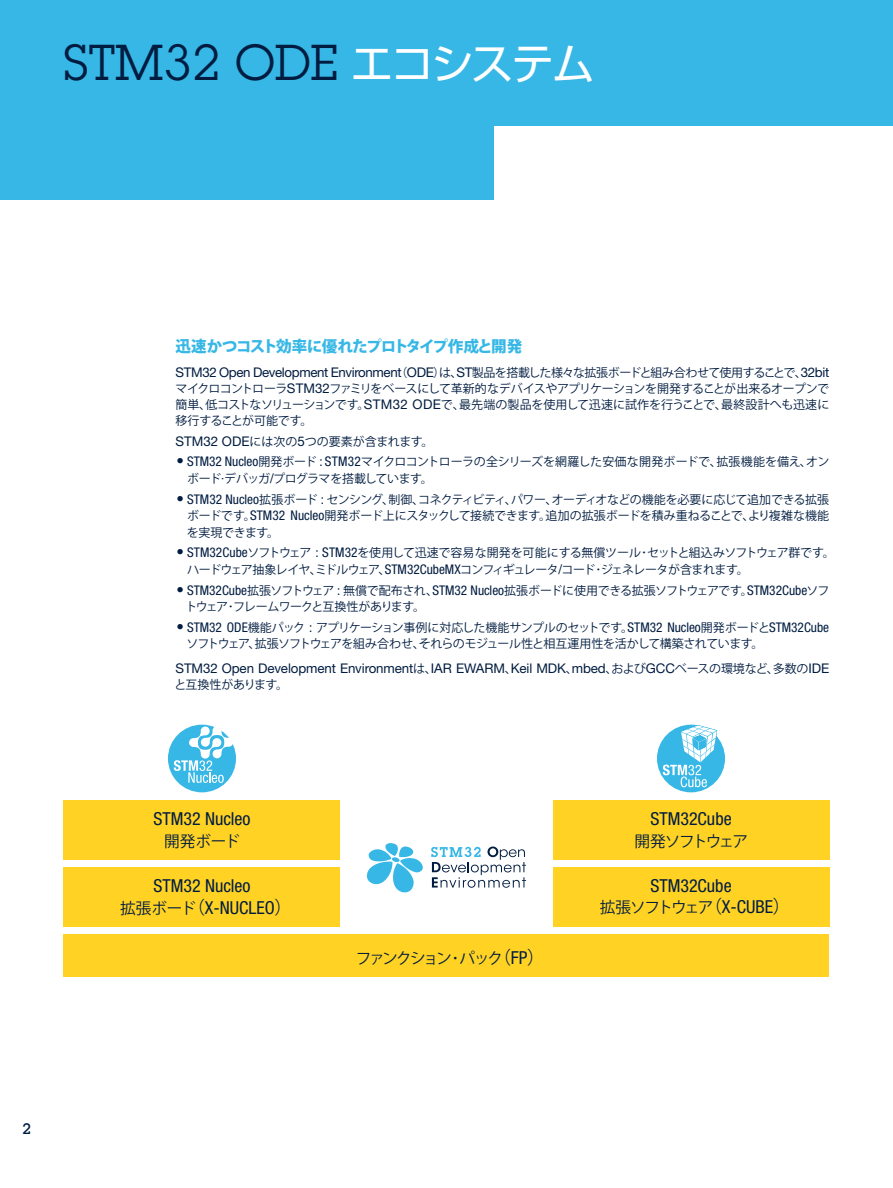
<style>
.page{position:relative;width:893px;height:1188px;background:#fff}
.page>*{position:absolute;margin:0;border:0;box-sizing:border-box;transform-origin:0 0}
.t1{font:49.35px "Lubalin Graph Std";color:#001c40}
.t2{font:condensed 17.85px/21.5px "Helvetica Neue LT Std";color:#001c40;text-align:center}
.t3{font:15.6px "Koz Go Pr 6 N";letter-spacing:-.12em;color:#001c40}
.t4{font:800 15.6px "Koz Go Pro";letter-spacing:-.06em;color:#36b7e6}
.t5{font:15.6px "Koz Go Pr 6 N";letter-spacing:-.15em;color:#001c40}
.t6{font:500 15px "Lubalin Graph Std";color:#001c40}
.t7{font:13.35px "Helvetica Neue LT Std";letter-spacing:-.01em;color:#001c40}
.t8{font:12px/16.5px "Koz Go Pro";letter-spacing:-.035em;color:#001c40}
.t9{font:12px "Koz Go Pro";color:#001c40}
.s1{font-family:"Shin Go Pro";font-size:42.9px;color:#fff}
.s2{font-family:"Koz Go Pro";font-size:12px}
.s3{font-family:"Helvetica Neue LT Std";font-size:13.35px}
.s4{font-family:"Helvetica Neue LT Std";font-stretch:condensed;font-size:15px}
.s5{font-family:"Helvetica Neue LT Std";font-stretch:condensed;font-size:13.35px}
.s6{font-family:"Koz Go Pr 6 N";font-stretch:normal;font-size:15.6px}
.s7{font-family:"Koz Go Pr 6 N";font-stretch:normal}
.s8{font-size:17.85px}
.s9{font-family:"Helvetica Neue LT Std";font-stretch:condensed;font-size:17.85px}
</style>
<div class="page">
<div style="left:64px;top:800px;width:276px;height:60px;background:#ffd224"></div>
<div style="left:64px;top:867px;width:276px;height:59px;background:#ffd224"></div>
<div style="left:553px;top:800px;width:276px;height:60px;background:#ffd224"></div>
<div style="left:553px;top:867px;width:276px;height:59px;background:#ffd224"></div>
<div style="left:64px;top:935px;width:765px;height:42px;background:#ffd224"></div>
<svg style="left:366px;top:843px;width:57px;height:49px"></svg>
<svg style="left:431px;top:847px;width:95px;height:41px"></svg>
<div style="left:168px;top:725px;width:68px;height:67px;background:#36b7e6;border-radius:50%"></div>
<svg style="left:174px;top:726px;width:59px;height:57px"></svg>
<div style="left:657px;top:725px;width:68px;height:67px;background:#36b7e6;border-radius:50%"></div>
<svg style="left:663px;top:725px;width:54px;height:62px"></svg>
<div style="left:0;top:0;width:494px;height:200px;background:#36b7e6"></div>
<div style="left:0;top:0;width:893px;height:126px;background:#36b7e6"></div>
<h1 class="t1" style="left:64px;top:32px;width:533px">STM32 ODE <span class="s1">エコシステム</span></h1>
<p class="t6" style="left:23px;top:1119px;width:10px">2</p>
<h3 class="t4" style="left:176px;top:336px;width:348px">迅速かつコスト効率に優れたプロトタイプ作成と開発</h3>
<p class="t7" style="left:176px;top:364px;width:655px">STM32 Open Development Environment<span class="s2">（</span>ODE<span class="s2">）は、</span>ST<span class="s2">製品を搭載した様々な拡張ボードと組み合わせて使用することで、</span>32bit</p>
<p class="t8" style="left:176px;top:381px;width:655px;text-align:justify">マイクロコントローラ<span class="s3">STM32</span>ファミリをベースにして革新的なデバイスやアプリケーションを開発することが出来るオープンで簡単、低コストなソリューションです。<span class="s3">STM32 ODE</span>で、最先端の製品を使用して迅速に試作を行うことで、最終設計へも迅速に移行することが可能です。</p>
<p class="t9" style="left:176px;top:434px;width:260px"><span class="s3">STM32 ODE</span>には次の<span class="s3">5</span>つの要素が含まれます。</p>
<p class="t8" style="left:187px;top:454px;width:644px;text-indent:-11px"><span class="s4">•</span> <span class="s5">STM32 Nucleo</span>開発ボード <span class="s5">: STM32</span>マイクロコントローラの全シリーズを網羅した安価な開発ボードで、拡張機能を備え、オンボード<span class="s5">·</span>デバッガ<span class="s5">/</span>プログラマを搭載しています。</p>
<p class="t8" style="left:187px;top:491px;width:644px;text-align:justify;text-indent:-10px"><span class="s4">•</span> <span class="s5">STM32 Nucleo</span>拡張ボード <span class="s5">:</span> センシング、制御、コネクティビティ、パワー、オーディオなどの機能を必要に応じて追加できる拡張ボードです。<span class="s5">STM32 Nucleo</span>開発ボード上にスタックして接続できます。追加の拡張ボードを積み重ねることで、より複雑な機能を実現できます。</p>
<p class="t8" style="left:187px;top:545px;width:649px;text-indent:-11px"><span class="s4">•</span> <span class="s5">STM32Cube</span>ソフトウェア <span class="s5">: STM32</span>を使用して迅速で容易な開発を可能にする無償ツール･セットと組込みソフトウェア群です。ハードウェア抽象レイヤ、ミドルウェア、<span class="s5">STM32CubeMX</span>コンフィギュレータ<span class="s5">/</span>コード･ジェネレータが含まれます。</p>
<p class="t8" style="left:185px;top:582px;width:646px;text-indent:-9px"><span class="s4">•</span> <span class="s5">STM32Cube</span>拡張ソフトウェア <span class="s5">:</span> 無償で配布され、<span class="s5">STM32 Nucleo</span>拡張ボードに使用できる拡張ソフトウェアです。<span class="s5">STM32Cube</span>ソフトウェア･フレームワークと互換性があります。</p>
<p class="t8" style="left:186px;top:620px;width:644px;text-indent:-10px"><span class="s4">•</span> <span class="s5">STM32 ODE</span>機能パック <span class="s5">:</span> アプリケーション事例に対応した機能サンプルのセットです。<span class="s5">STM32 Nucleo</span>開発ボードと<span class="s5">STM32Cube</span>ソフトウェア、拡張ソフトウェアを組み合わせ、それらのモジュール性と相互運用性を活かして構築されています。</p>
<p class="t7" style="left:176px;top:660px;width:655px">STM32 Open Development Environment<span class="s2">は、</span>IAR EWARM<span class="s2">、</span>Keil MDK<span class="s2">、</span>mbed<span class="s2">、および</span>GCC<span class="s2">ベースの環境など、多数の</span>IDE</p>
<p class="t8" style="left:175px;top:677px;width:115px">と互換性があります。</p>
<h2 class="t2" style="left:154px;top:808px;width:98px">STM32 Nucleo</h2>
<h3 class="t3" style="left:164px;top:832px;width:78px">開発ボード</h3>
<h2 class="t2" style="left:120px;top:875px;width:174px">STM32 Nucleo<br><span class="s6">拡張ボード</span><span class="s7">（</span>X-NUCLEO<span class="s7">）</span></h2>
<h3 class="t5" style="left:356px;top:949px;width:191px">ファンクション･パック<span class="s8">（</span><span class="s9">FP</span><span class="s8">）</span></h3>
<h2 class="t2" style="left:650px;top:808px;width:83px">STM32Cube</h2>
<h3 class="t3" style="left:634px;top:832px;width:115px">開発ソフトウェア</h3>
<h2 class="t2" style="left:650px;top:874px;width:83px">STM32Cube</h2>
<h3 class="t3" style="left:600px;top:899px;width:193px">拡張ソフトウェア<span class="s8">（</span><span class="s9">X-CUBE</span><span class="s8">）</span></h3>
</div>
